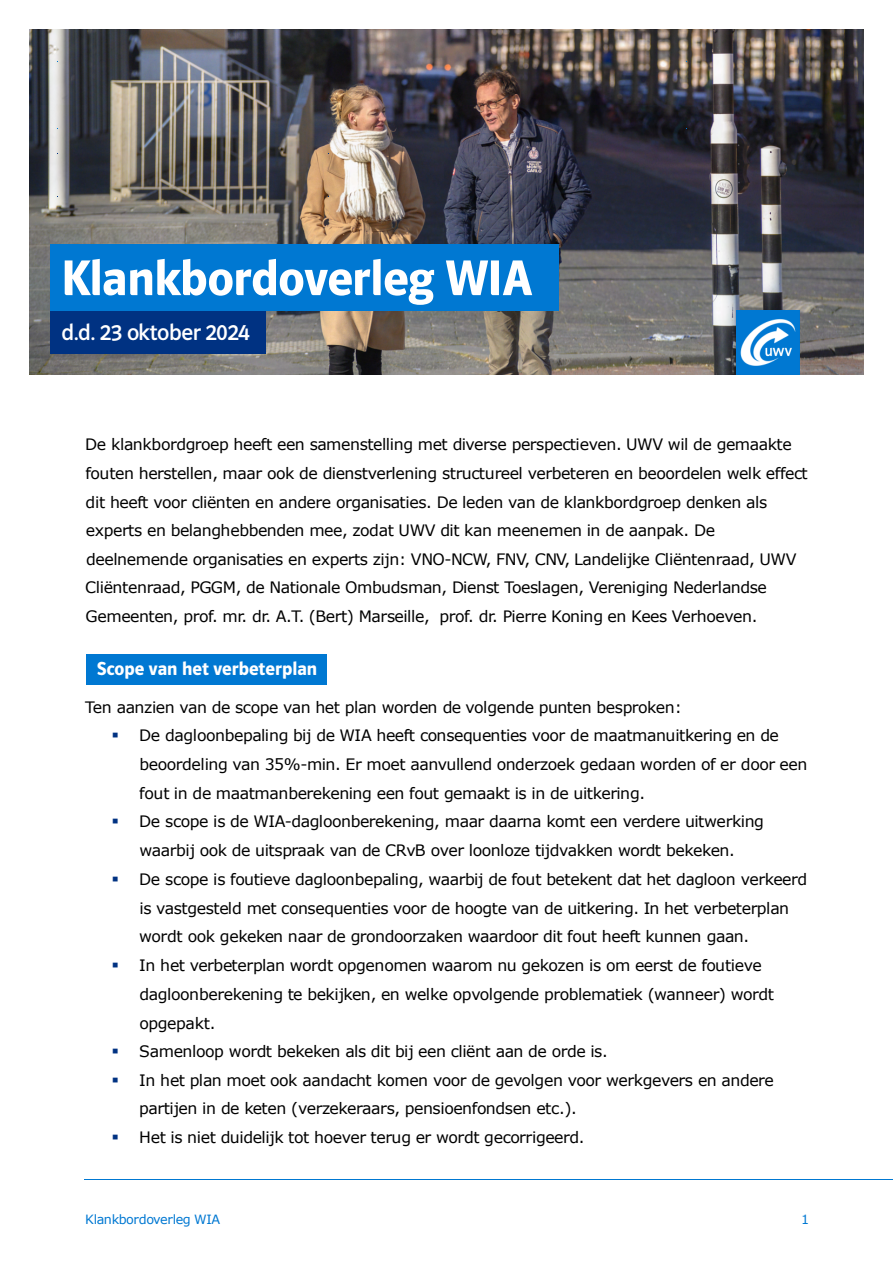
<style>
.page{position:relative;width:893px;height:1263px;background:#fff}
.page>*{position:absolute;margin:0;border:0;box-sizing:border-box;transform-origin:0 0}
.t1{font:700 51.9px "UWV Sans 2010";letter-spacing:-.01em;color:#fff}
.t2{font:24px "UWV Sans 2010";letter-spacing:-.015em;color:#fff}
.t3{font:700 19.5px "UWV Sans 2010";color:#fff}
.t4{font:15.75px/28.7px "Verdana";letter-spacing:-.03em;color:#000}
.t5{font:12.75px "Verdana";letter-spacing:-.035em;color:#0078d2}
.s1{font-family:"Arial";font-weight:700;font-style:italic;font-size:18px;color:#003282}
</style>
<div class="page">
<img style="left:29px;top:29px;width:835px;height:345px">
<div style="left:87px;top:654px;width:240px;height:31px;background:#0078d2"></div>
<hr style="left:84px;top:1179px;width:809px;height:1px;background:#0078d2">
<img style="left:736px;top:310px;width:64px;height:64px">
<div style="left:51px;top:244px;width:508px;height:67px;background:#0078d2"></div>
<div style="left:50px;top:311px;width:215px;height:42px;background:#003282"></div>
<h1 class="t1" style="left:61px;top:251px;width:473px">Klankbordoverleg WIA</h1>
<h2 class="t2" style="left:61px;top:319px;width:190px">d.d. 23 oktober 2024</h2>
<p class="t4" style="left:85px;top:430px;width:724px">De klankbordgroep heeft een samenstelling met diverse perspectieven. UWV wil de gemaakte fouten herstellen, maar ook de dienstverlening structureel verbeteren en beoordelen welk effect dit heeft voor cliënten en andere organisaties. De leden van de klankbordgroep denken als experts en belanghebbenden mee, zodat UWV dit kan meenemen in de aanpak. De deelnemende organisaties en experts zijn: VNO-NCW, FNV, CNV, Landelijke Cliëntenraad, UWV Cliëntenraad, PGGM, de Nationale Ombudsman, Dienst Toeslagen, Vereniging Nederlandse Gemeenten, prof. mr. dr. A.T. (Bert) Marseille, prof. dr. Pierre Koning en Kees Verhoeven.</p>
<p class="t3" style="left:97px;top:658px;width:222px">Scope van het verbeterplan</p>
<p class="t4" style="left:85px;top:693px;width:598px">Ten aanzien van de scope van het plan worden de volgende punten besproken:</p>
<p class="t4" style="left:139px;top:721px;width:670px;text-indent:-27px"><span class="s1">▪</span> De dagloonbepaling bij de WIA heeft consequenties voor de maatmanuitkering en de beoordeling van 35%-min. Er moet aanvullend onderzoek gedaan worden of er door een fout in de maatmanberekening een fout gemaakt is in de uitkering.</p>
<p class="t4" style="left:112px;top:808px;width:653px;text-align:center"><span class="s1">▪</span> De scope is de WIA-dagloonberekening, maar daarna komt een verdere uitwerking waarbij ook de uitspraak van de CRvB over loonloze tijdvakken wordt bekeken.</p>
<p class="t4" style="left:139px;top:865px;width:669px;text-indent:-27px"><span class="s1">▪</span> De scope is foutieve dagloonbepaling, waarbij de fout betekent dat het dagloon verkeerd is vastgesteld met consequenties voor de hoogte van de uitkering. In het verbeterplan wordt ook gekeken naar de grondoorzaken waardoor dit fout heeft kunnen gaan.</p>
<p class="t4" style="left:139px;top:951px;width:636px;text-indent:-27px"><span class="s1">▪</span> In het verbeterplan wordt opgenomen waarom nu gekozen is om eerst de foutieve dagloonberekening te bekijken, en welke opvolgende problematiek (wanneer) wordt opgepakt.</p>
<p class="t4" style="left:112px;top:1037px;width:497px"><span class="s1">▪</span> Samenloop wordt bekeken als dit bij een cliënt aan de orde is.</p>
<p class="t4" style="left:139px;top:1066px;width:636px;text-indent:-27px"><span class="s1">▪</span> In het plan moet ook aandacht komen voor de gevolgen voor werkgevers en andere partijen in de keten (verzekeraars, pensioenfondsen etc.).</p>
<p class="t4" style="left:112px;top:1124px;width:474px"><span class="s1">▪</span> Het is niet duidelijk tot hoever terug er wordt gecorrigeerd.</p>
<p class="t5" style="left:85px;top:1211px;width:136px">Klankbordoverleg WIA</p>
<p class="t5" style="left:801px;top:1211px;width:10px">1</p>
</div>
